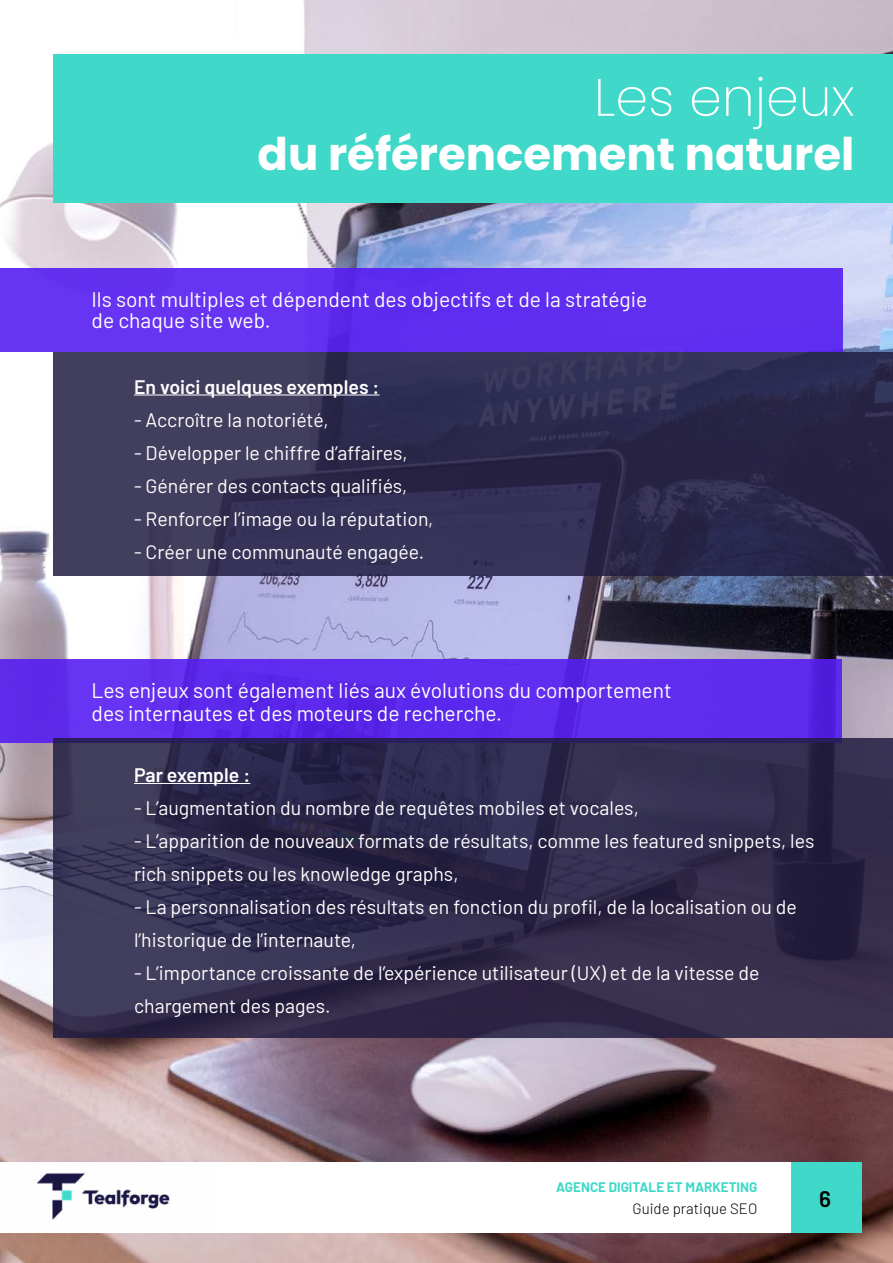
<style>
.page{position:relative;width:893px;height:1263px;background:#fff}
.page>*{position:absolute;margin:0;border:0;box-sizing:border-box;transform-origin:0 0}
.t1{font:200 52.5px "Poppins";color:#fff}
.t2{font:700 45px "Poppins";color:#fff}
.t3{font:600 22.5px "Barlow";color:#000}
.t4{font:21px/21px "Barlow";color:#fff}
.t5{font:19.5px/33px "Barlow";color:#fff}
.t6{font:600 19.5px "Barlow";color:#fff}
.t7{font:300 15px "Barlow";color:#000}
.t8{font:700 13.5px "Barlow";color:#3fd8c9}
</style>
<div class="page">
<img style="left:0;top:0;width:893px;height:1263px">
<svg style="left:53px;top:352px;width:840px;height:224px;background:#333052"></svg>
<div style="left:53px;top:54px;width:840px;height:148px;background:#3fd8c9"></div>
<div style="left:0;top:659px;width:842px;height:84px;background:linear-gradient(to right,#602cee,#5c28eb)"></div>
<div style="left:0;top:269px;width:842px;height:83px;background:#622ff1"></div>
<svg style="left:53px;top:738px;width:840px;height:299px;background:#312b4c"></svg>
<hr style="left:134px;top:394px;width:245px;height:1px;background:#fff">
<hr style="left:134px;top:783px;width:116px;height:1px;background:#fff">
<div style="left:791px;top:1163px;width:70px;height:70px;background:#3fd8c9"></div>
<div style="left:0;top:1163px;width:791px;height:70px;background:#fff"></div>
<img style="left:0;top:1161px;width:218px;height:59px">
<h1 class="t1" style="left:594px;top:67px;width:262px">Les enjeux</h1>
<h2 class="t2" style="left:258px;top:128px;width:598px">du référencement naturel</h2>
<p class="t4" style="left:92px;top:287px;width:557px">Ils sont multiples et dépendent des objectifs et de la stratégie de chaque site web.</p>
<p class="t6" style="left:134px;top:372px;width:247px">En voici quelques exemples :</p>
<p class="t5" style="left:134px;top:401px;width:196px">- Accroître la notoriété,</p>
<p class="t5" style="left:134px;top:434px;width:275px">- Développer le chiffre d’affaires,</p>
<p class="t5" style="left:134px;top:467px;width:275px">- Générer des contacts qualifiés,</p>
<p class="t5" style="left:134px;top:500px;width:301px">- Renforcer l’image ou la réputation,</p>
<p class="t5" style="left:134px;top:533px;width:292px">- Créer une communauté engagée.</p>
<p class="t4" style="left:92px;top:677px;width:582px;line-height:22.5px">Les enjeux sont également liés aux évolutions du comportement des internautes et des moteurs de recherche.</p>
<p class="t6" style="left:134px;top:761px;width:118px">Par exemple :</p>
<p class="t5" style="left:134px;top:790px;width:506px">- L’augmentation du nombre de requêtes mobiles et vocales,</p>
<p class="t5" style="left:134px;top:823px;width:682px">- L’apparition de nouveaux formats de résultats, comme les featured snippets, les rich snippets ou les knowledge graphs,</p>
<p class="t5" style="left:134px;top:889px;width:664px">- La personnalisation des résultats en fonction du profil, de la localisation ou de l’historique de l’internaute,</p>
<p class="t5" style="left:134px;top:955px;width:627px">- L’importance croissante de l’expérience utilisateur (UX) et de la vitesse de chargement des pages.</p>
<p class="t8" style="left:556px;top:1177px;width:203px">AGENCE DIGITALE ET MARKETING</p>
<p class="t7" style="left:632px;top:1198px;width:126px">Guide pratique SEO</p>
<p class="t3" style="left:819px;top:1182px;width:13px">6</p>
</div>
